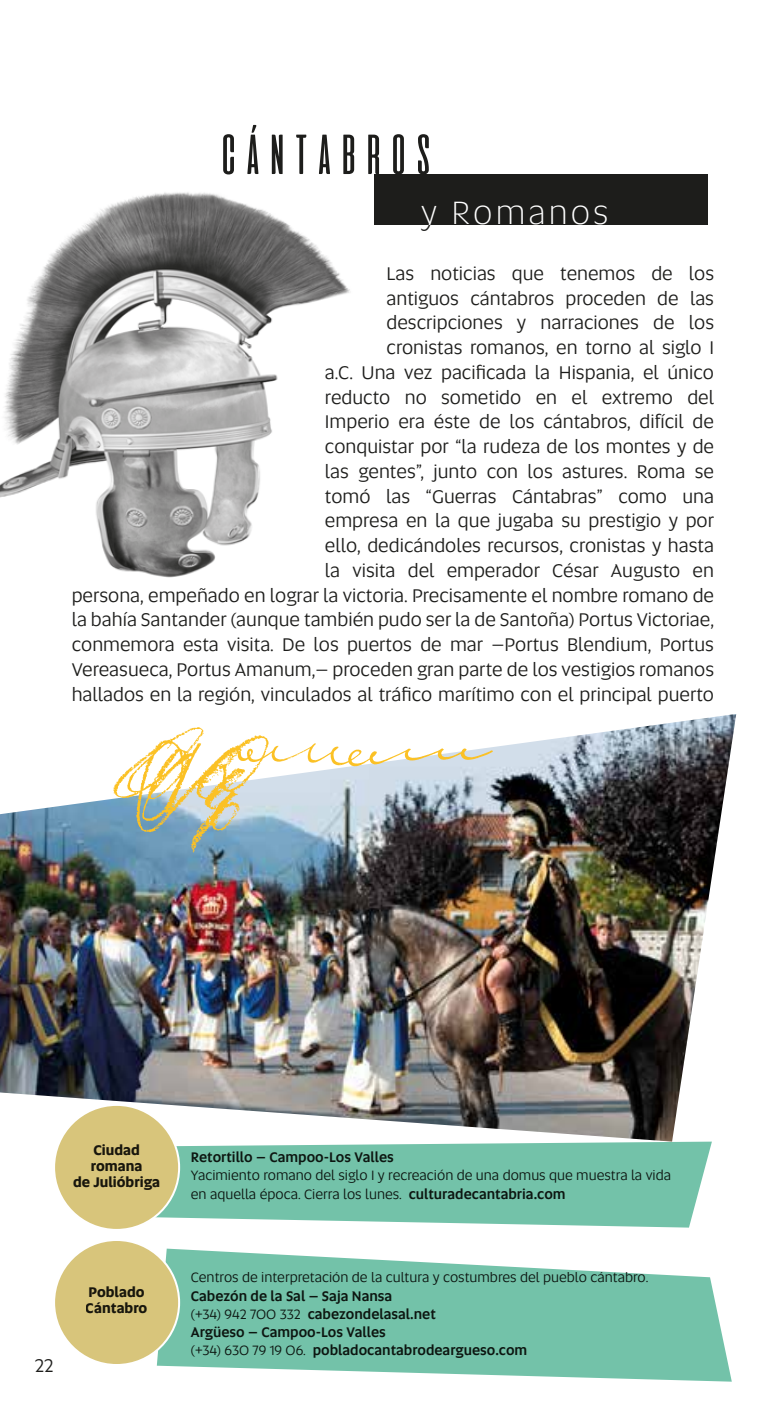
<style>
.page{position:relative;width:766px;height:1404px;background:#fff}
.page>*{position:absolute;margin:0;border:0;box-sizing:border-box;transform-origin:0 0}
.t1{font:56.25px "aliensandcows";color:#1d1d1b}
.t2{font:300 33.98px "Altis";letter-spacing:.09em;color:#fff}
.t3{font:19.12px/24.8px "Altis";color:#1d1d1b;text-align:right}
.t4{font:14.17px/18.2px "Altis";color:#1d1d1b}
.t5{font:500 14.17px/18.2px "Altis";color:#1d1d1b}
.t6{font:700 14.17px/16.2px "Altis";color:#1d1d1b;text-align:center}
.s1{font-weight:500}
.s2{font-weight:400}
</style>
<div class="page">
<img style="left:0;top:192px;width:428px;height:386px">
<img style="left:0;top:714px;width:736px;height:427px">
<div style="left:374px;top:174px;width:333px;height:50px;background:#1d1d1b"></div>
<svg style="left:134px;top:1141px;width:577px;height:86px;background:#82c8b2"></svg>
<div style="left:54px;top:1104px;width:125px;height:125px;background:#d8c57b;border-radius:50%"></div>
<svg style="left:157px;top:1248px;width:574px;height:133px;fill:#73c2a9"></svg>
<div style="left:54px;top:1239px;width:125px;height:125px;background:#d8c57b;border-radius:50%"></div>
<img style="left:113px;top:727px;width:380px;height:125px">
<h1 class="t1" style="left:216px;top:125px;width:221px">CÁNTABROS</h1>
<h2 class="t2" style="left:421px;top:190px;width:189px">y Romanos</h2>
<p class="t3" style="left:72px;top:260px;width:643px">Las noticias que tenemos de los<br>antiguos cántabros proceden de las<br>descripciones y narraciones de los<br>cronistas romanos, en torno al siglo I<br>a.C. Una vez pacificada la Hispania, el único<br>reducto no sometido en el extremo del<br>Imperio era éste de los cántabros, difícil de<br>conquistar por “la rudeza de los montes y de<br>las gentes”, junto con los astures. Roma se<br>tomó las “Guerras Cántabras” como una<br>empresa en la que jugaba su prestigio y por<br>ello, dedicándoles recursos, cronistas y hasta<br>la visita del emperador César Augusto en<br>persona, empeñado en lograr la victoria. Precisamente el nombre romano de la bahía Santander (aunque también pudo ser la de Santoña) Portus Victoriae, conmemora esta visita. De los puertos de mar –Portus Blendium, Portus Vereasueca, Portus Amanum,– proceden gran parte de los vestigios romanos hallados en la región, vinculados al tráfico marítimo con el principal puerto</p>
<p class="t6" style="left:73px;top:1140px;width:89px">Ciudad romana<br>de Julióbriga</p>
<p class="t3" style="left:35px;top:1352px;width:20px">22</p>
<p class="t6" style="left:86px;top:1282px;width:63px;text-align:left">Poblado<br>Cántabro</p>
<p class="t5" style="left:191px;top:1147px;width:204px">Retortillo – Campoo-Los Valles</p>
<p class="t4" style="left:191px;top:1165px;width:481px">Yacimiento romano del siglo I y recreación de una domus que muestra la vida en aquella época. Cierra los lunes. <span class="s1">culturadecantabria.com</span></p>
<p class="t4" style="left:191px;top:1267px;width:459px">Centros de interpretación de la cultura y costumbres del pueblo cántabro.</p>
<p class="t5" style="left:191px;top:1285px;width:338px">Cabezón de la Sal – Saja Nansa<br><span class="s2">(+34) 942 700 332</span> cabezondelasal.net<br>Argüeso – Campoo-Los Valles<br><span class="s2">(+34) 630 79 19 06.</span> pobladocantabrodeargueso.com</p>
</div>
